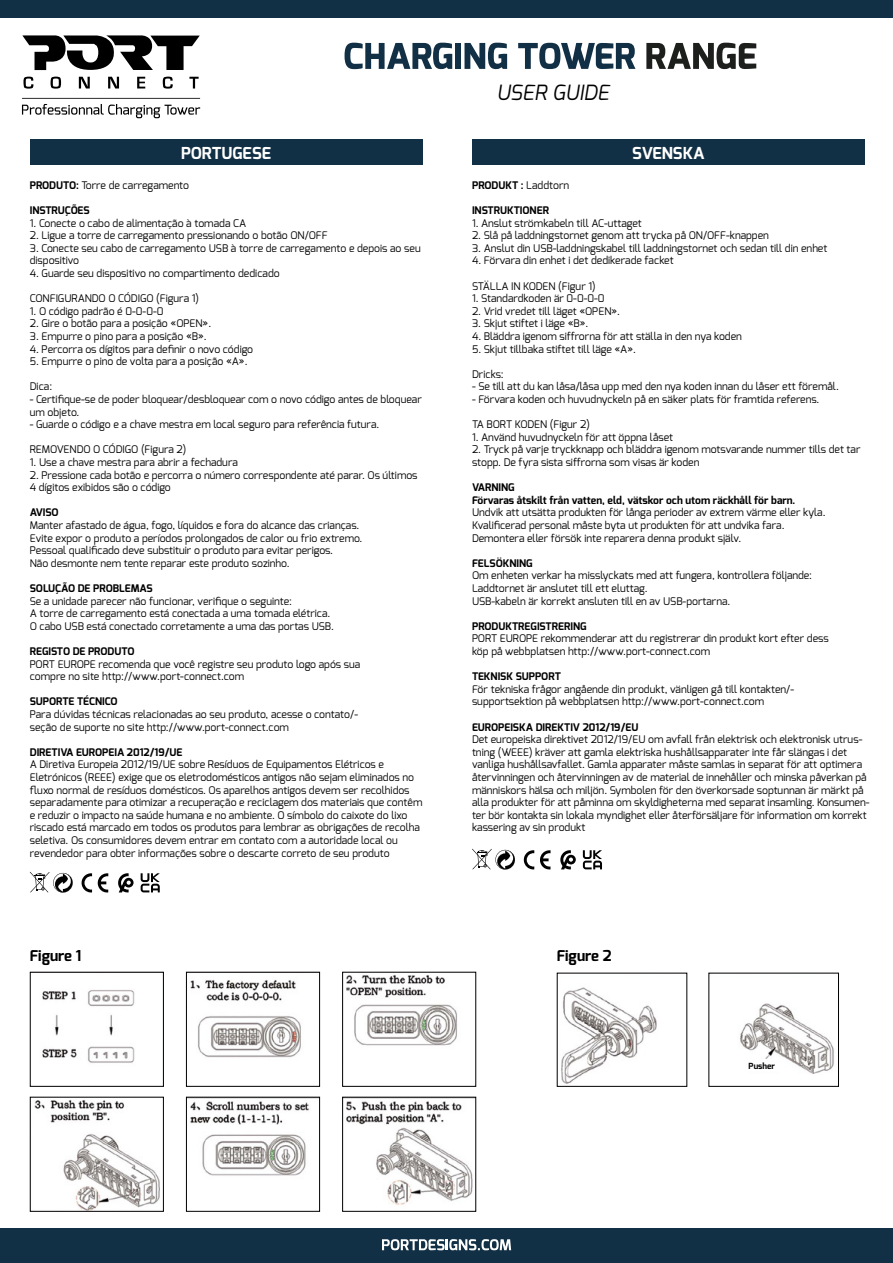
<style>
.page{position:relative;width:893px;height:1263px;background:#fff}
.page>*{position:absolute;margin:0;border:0;box-sizing:border-box;transform-origin:0 0}
.t1{font:italic 21px "Exo";color:#000}
.t2{font:700 16.5px "Exo";color:#fff}
.t3{font:700 15px "Exo";color:#000}
.t4{font:10.5px/12.6px "Exo";color:#000}
.t5{font:700 10.5px/12.6px "Exo";color:#000}
.t6{font:700 8.4px "Exo";color:#000}
.s1{font-weight:700}
.s2{font-weight:400}
</style>
<div class="page">
<svg style="left:345px;top:43px;width:107px;height:26px"></svg>
<div style="left:455px;top:43px;width:6px;height:26px;background:#123045"></div>
<svg style="left:464px;top:43px;width:43px;height:26px"></svg>
<svg style="left:518px;top:43px;width:117px;height:26px"></svg>
<svg style="left:646px;top:43px;width:110px;height:26px"></svg>
<svg style="left:23px;top:77px;width:10px;height:12px"></svg>
<svg style="left:51px;top:77px;width:10px;height:12px"></svg>
<svg style="left:79px;top:77px;width:11px;height:11px"></svg>
<svg style="left:108px;top:77px;width:11px;height:11px"></svg>
<svg style="left:137px;top:77px;width:8px;height:11px"></svg>
<svg style="left:163px;top:77px;width:10px;height:12px"></svg>
<svg style="left:189px;top:77px;width:10px;height:12px"></svg>
<svg style="left:22px;top:35px;width:178px;height:35px"></svg>
<hr style="left:22px;top:98px;width:178px;height:1px;background:#000">
<svg style="left:22px;top:104px;width:178px;height:14px"></svg>
<div style="left:0;top:0;width:893px;height:18px;background:#123045"></div>
<div style="left:0;top:1228px;width:893px;height:35px;background:#123045"></div>
<svg style="left:382px;top:1239px;width:129px;height:11px"></svg>
<div style="left:30px;top:140px;width:392px;height:25px;background:#123045"></div>
<div style="left:472px;top:140px;width:393px;height:25px;background:#123045"></div>
<svg style="left:82px;top:873px;width:26px;height:20px"></svg>
<svg style="left:118px;top:873px;width:16px;height:20px"></svg>
<svg style="left:30px;top:872px;width:43px;height:20px"></svg>
<svg style="left:141px;top:873px;width:19px;height:19px"></svg>
<svg style="left:524px;top:850px;width:27px;height:20px"></svg>
<svg style="left:560px;top:850px;width:16px;height:20px"></svg>
<svg style="left:472px;top:849px;width:43px;height:20px"></svg>
<svg style="left:583px;top:850px;width:19px;height:19px"></svg>
<img style="left:561px;top:987px;width:96px;height:97px">
<img style="left:42px;top:990px;width:93px;height:73px">
<div style="left:30px;top:972px;width:134px;height:115px;border:1px solid #000"></div>
<img style="left:346px;top:975px;width:111px;height:71px">
<div style="left:342px;top:972px;width:134px;height:115px;border:1px solid #000"></div>
<img style="left:190px;top:1101px;width:120px;height:75px">
<div style="left:186px;top:1097px;width:134px;height:115px;border:1px solid #000"></div>
<img style="left:346px;top:1101px;width:127px;height:104px">
<div style="left:342px;top:1097px;width:134px;height:115px;border:1px solid #000"></div>
<img style="left:34px;top:1100px;width:126px;height:110px">
<div style="left:30px;top:1097px;width:134px;height:115px;border:1px solid #000"></div>
<img style="left:190px;top:980px;width:111px;height:78px">
<div style="left:186px;top:972px;width:134px;height:115px;border:1px solid #000"></div>
<img style="left:740px;top:1003px;width:94px;height:71px">
<div style="left:708px;top:973px;width:131px;height:114px;border:1px solid #000"></div>
<div style="left:747px;top:1059px;width:32px;height:12px;background:#fff"></div>
<h1 class="t1" style="left:496px;top:79px;width:114px">USER GUIDE</h1>
<h2 class="t2" style="left:181px;top:143px;width:92px">PORTUGESE</h2>
<h2 class="t2" style="left:632px;top:143px;width:74px">SVENSKA</h2>
<p class="t4" style="left:30px;top:179px;width:161px"><span class="s1">PRODUTO:</span> Torre de carregamento</p>
<p class="t5" style="left:30px;top:204px;width:61px">INSTRUÇÕES</p>
<p class="t4" style="left:30px;top:216px;width:218px">1. Conecte o cabo de alimentação à tomada CA</p>
<p class="t4" style="left:30px;top:229px;width:299px">2. Ligue a torre de carregamento pressionando o botão ON/OFF</p>
<p class="t4" style="left:30px;top:242px;width:392px">3. Conecte seu cabo de carregamento USB à torre de carregamento e depois ao seu dispositivo</p>
<p class="t4" style="left:30px;top:267px;width:252px">4. Guarde seu dispositivo no compartimento dedicado</p>
<p class="t4" style="left:30px;top:292px;width:171px">CONFIGURANDO O CÓDIGO (Figura 1)</p>
<p class="t4" style="left:30px;top:305px;width:135px">1. O código padrão é 0-0-0-0</p>
<p class="t4" style="left:30px;top:317px;width:183px">2. Gire o botão para a posição «OPEN».</p>
<p class="t4" style="left:30px;top:330px;width:178px">3. Empurre o pino para a posição «B».</p>
<p class="t4" style="left:30px;top:342px;width:225px">4. Percorra os dígitos para definir o novo código</p>
<p class="t4" style="left:30px;top:355px;width:219px">5. Empurre o pino de volta para a posição «A».</p>
<p class="t4" style="left:30px;top:380px;width:24px">Dica:</p>
<p class="t4" style="left:30px;top:393px;width:394px">- Certifique-se de poder bloquear/desbloquear com o novo código antes de bloquear um objeto.</p>
<p class="t4" style="left:30px;top:418px;width:351px">- Guarde o código e a chave mestra em local seguro para referência futura.</p>
<p class="t4" style="left:30px;top:443px;width:158px">REMOVENDO O CÓDIGO (Figura 2)</p>
<p class="t4" style="left:30px;top:456px;width:210px">1. Use a chave mestra para abrir a fechadura</p>
<p class="t4" style="left:30px;top:468px;width:389px">2. Pressione cada botão e percorra o número correspondente até parar. Os últimos<br>4 dígitos exibidos são o código</p>
<p class="t5" style="left:30px;top:506px;width:30px">AVISO</p>
<p class="t4" style="left:30px;top:519px;width:334px">Manter afastado de água, fogo, líquidos e fora do alcance das crianças.<br>Evite expor o produto a períodos prolongados de calor ou frio extremo.<br>Pessoal qualificado deve substituir o produto para evitar perigos.<br>Não desmonte nem tente reparar este produto sozinho.</p>
<p class="t5" style="left:30px;top:582px;width:124px">SOLUÇÃO DE PROBLEMAS</p>
<p class="t4" style="left:30px;top:594px;width:306px">Se a unidade parecer não funcionar, verifique o seguinte:<br>A torre de carregamento está conectada a uma tomada elétrica.<br>O cabo USB está conectado corretamente a uma das portas USB.</p>
<p class="t5" style="left:30px;top:645px;width:106px">REGISTO DE PRODUTO</p>
<p class="t4" style="left:30px;top:657px;width:332px">PORT EUROPE recomenda que você registre seu produto logo após sua compre no site http://www.port-connect.com</p>
<p class="t5" style="left:30px;top:695px;width:89px">SUPORTE TÉCNICO</p>
<p class="t4" style="left:30px;top:708px;width:330px">Para dúvidas técnicas relacionadas ao seu produto, acesse o contato/- seção de suporte no site http://www.port-connect.com</p>
<p class="t5" style="left:30px;top:746px;width:154px">DIRETIVA EUROPEIA 2012/19/UE</p>
<p class="t4" style="left:30px;top:758px;width:394px">A Diretiva Europeia 2012/19/UE sobre Resíduos de Equipamentos Elétricos e Eletrónicos (REEE) exige que os eletrodomésticos antigos não sejam eliminados no fluxo normal de resíduos domésticos. Os aparelhos antigos devem ser recolhidos separadamente para otimizar a recuperação e reciclagem dos materiais que contêm e reduzir o impacto na saúde humana e no ambiente. O símbolo do caixote do lixo riscado está marcado em todos os produtos para lembrar as obrigações de recolha seletiva. Os consumidores devem entrar em contato com a autoridade local ou revendedor para obter informações sobre o descarte correto de seu produto</p>
<p class="t5" style="left:472px;top:179px;width:99px">PRODUKT : <span class="s2">Laddtorn</span></p>
<p class="t5" style="left:472px;top:204px;width:79px">INSTRUKTIONER</p>
<p class="t4" style="left:472px;top:216px;width:171px">1. Anslut strömkabeln till AC-uttaget</p>
<p class="t4" style="left:472px;top:229px;width:298px">2. Slå på laddningstornet genom att trycka på ON/OFF-knappen</p>
<p class="t4" style="left:472px;top:242px;width:357px">3. Anslut din USB-laddningskabel till laddningstornet och sedan till din enhet</p>
<p class="t4" style="left:472px;top:254px;width:203px">4. Förvara din enhet i det dedikerade facket</p>
<p class="t4" style="left:472px;top:279px;width:125px">STÄLLA IN KODEN (Figur 1)</p>
<p class="t4" style="left:472px;top:292px;width:134px">1. Standardkoden är 0-0-0-0</p>
<p class="t4" style="left:472px;top:305px;width:150px">2. Vrid vredet till läget «OPEN».</p>
<p class="t4" style="left:472px;top:317px;width:118px">3. Skjut stiftet i läge «B».</p>
<p class="t4" style="left:472px;top:330px;width:271px">4. Bläddra igenom siffrorna för att ställa in den nya koden</p>
<p class="t4" style="left:472px;top:342px;width:165px">5. Skjut tillbaka stiftet till läge «A».</p>
<p class="t4" style="left:472px;top:368px;width:33px">Dricks:</p>
<p class="t4" style="left:472px;top:380px;width:368px">- Se till att du kan låsa/låsa upp med den nya koden innan du låser ett föremål.</p>
<p class="t4" style="left:472px;top:393px;width:349px">- Förvara koden och huvudnyckeln på en säker plats för framtida referens.</p>
<p class="t4" style="left:472px;top:418px;width:119px">TA BORT KODEN (Figur 2)</p>
<p class="t4" style="left:472px;top:431px;width:203px">1. Använd huvudnyckeln för att öppna låset</p>
<p class="t4" style="left:472px;top:443px;width:390px">2. Tryck på varje tryckknapp och bläddra igenom motsvarande nummer tills det tar stopp. De fyra sista siffrorna som visas är koden</p>
<p class="t5" style="left:472px;top:481px;width:325px">VARNING<br>Förvaras åtskilt från vatten, eld, vätskor och utom räckhåll för barn.</p>
<p class="t4" style="left:472px;top:506px;width:355px">Undvik att utsätta produkten för långa perioder av extrem värme eller kyla.<br>Kvalificerad personal måste byta ut produkten för att undvika fara.<br>Demontera eller försök inte reparera denna produkt själv.</p>
<p class="t5" style="left:472px;top:557px;width:62px">FELSÖKNING</p>
<p class="t4" style="left:472px;top:569px;width:342px">Om enheten verkar ha misslyckats med att fungera, kontrollera följande:<br>Laddtornet är anslutet till ett eluttag.<br>USB-kabeln är korrekt ansluten till en av USB-portarna.</p>
<p class="t5" style="left:472px;top:620px;width:116px">PRODUKTREGISTRERING</p>
<p class="t4" style="left:472px;top:632px;width:358px">PORT EUROPE rekommenderar att du registrerar din produkt kort efter dess köp på webbplatsen http://www.port-connect.com</p>
<p class="t5" style="left:472px;top:670px;width:90px">TEKNISK SUPPORT</p>
<p class="t4" style="left:472px;top:683px;width:324px">För tekniska frågor angående din produkt, vänligen gå till kontakten/- supportsektion på webbplatsen http://www.port-connect.com</p>
<p class="t5" style="left:472px;top:720px;width:168px">EUROPEISKA DIREKTIV 2012/19/EU</p>
<p class="t4" style="left:472px;top:733px;width:399px">Det europeiska direktivet 2012/19/EU om avfall från elektrisk och elektronisk utrus&shy;tning (WEEE) kräver att gamla elektriska hushållsapparater inte får slängas i det vanliga hushållsavfallet. Gamla apparater måste samlas in separat för att optimera återvinningen och återvinningen av de material de innehåller och minska påverkan på människors hälsa och miljön. Symbolen för den överkorsade soptunnan är märkt på alla produkter för att påminna om skyldigheterna med separat insamling. Konsumen&shy;ter bör kontakta sin lokala myndighet eller återförsäljare för information om korrekt kassering av sin produkt</p>
<h3 class="t3" style="left:30px;top:946px;width:53px">Figure 1</h3>
<h3 class="t3" style="left:557px;top:946px;width:56px">Figure 2</h3>
<p class="t6" style="left:749px;top:1060px;width:28px">Pusher</p>
</div>
